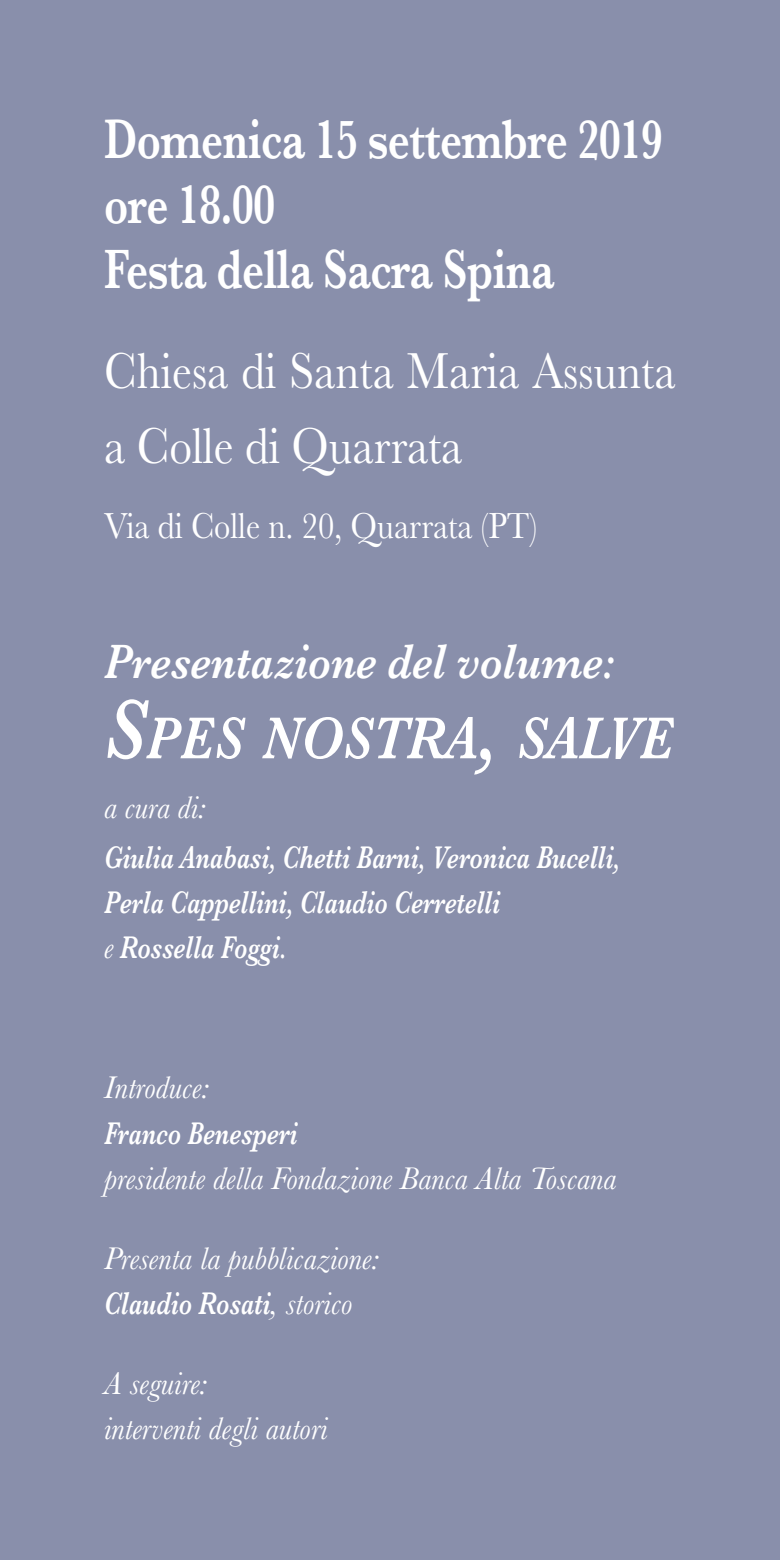
<style>
.page{position:relative;width:780px;height:1560px;background:#fff}
.page>*{position:absolute;margin:0;border:0;box-sizing:border-box;transform-origin:0 0}
.t1{font:italic 600 61.25px "Baskerville";color:#fff;scale:.86 1}
.t2{font:600 57.5px/65px "Baskerville";letter-spacing:-.01em;color:#fff;scale:.75 1}
.t3{font:52.5px/75px "Baskerville";color:#fff;scale:.86 1}
.t4{font:italic 600 50px "Baskerville";color:#fff;scale:.86 1}
.t5{font:37.5px "Baskerville";color:#fff;scale:.86 1}
.t6{font:italic 32.5px/45px "Baskerville";color:#fff;scale:.96 1}
.t7{font:italic 600 32.5px/45px "Baskerville";color:#fff;scale:.77 1}
.s1{font-size:87.5px}
.s2{font-weight:400}
.s3{font-weight:600}
</style>
<div class="page">
<div style="left:0;top:0;width:780px;height:1559px;background:#898fab"></div>
<h2 class="t2" style="left:104px;top:106px;width:746px">Domenica 15 settembre 2019 ore 18.00<br>Festa della Sacra Spina</h2>
<h3 class="t3" style="left:104px;top:334px;width:666px">Chiesa di Santa Maria Assunta a Colle di Quarrata</h3>
<p class="t5" style="left:104px;top:502px;width:505px">Via di Colle n. 20, Quarrata (PT)</p>
<h3 class="t4" style="left:104px;top:628px;width:595px">Presentazione del volume:</h3>
<h1 class="t1" style="left:104px;top:696px;width:663px"><span class="s1">S</span>PES NOSTRA<span class="s1">,</span> SALVE</h1>
<p class="t6" style="left:104px;top:785px;width:108px">a cura di:</p>
<p class="t7" style="left:104px;top:835px;width:671px">Giulia Anabasi, Chetti Barni, Veronica Bucelli,<br>Perla Cappellini, Claudio Cerretelli<br><span class="s2">e</span> Rossella Foggi.</p>
<p class="t6" style="left:104px;top:1065px;width:111px">Introduce:</p>
<p class="t7" style="left:104px;top:1110px;width:253px">Franco Benesperi</p>
<p class="t6" style="left:104px;top:1155px;width:535px">presidente della Fondazione Banca Alta Toscana</p>
<p class="t6" style="left:104px;top:1235px;width:288px">Presenta la pubblicazione:<br><span class="s3">Claudio Rosati</span>, storico</p>
<p class="t6" style="left:104px;top:1360px;width:234px">A seguire:<br>interventi degli autori</p>
</div>
